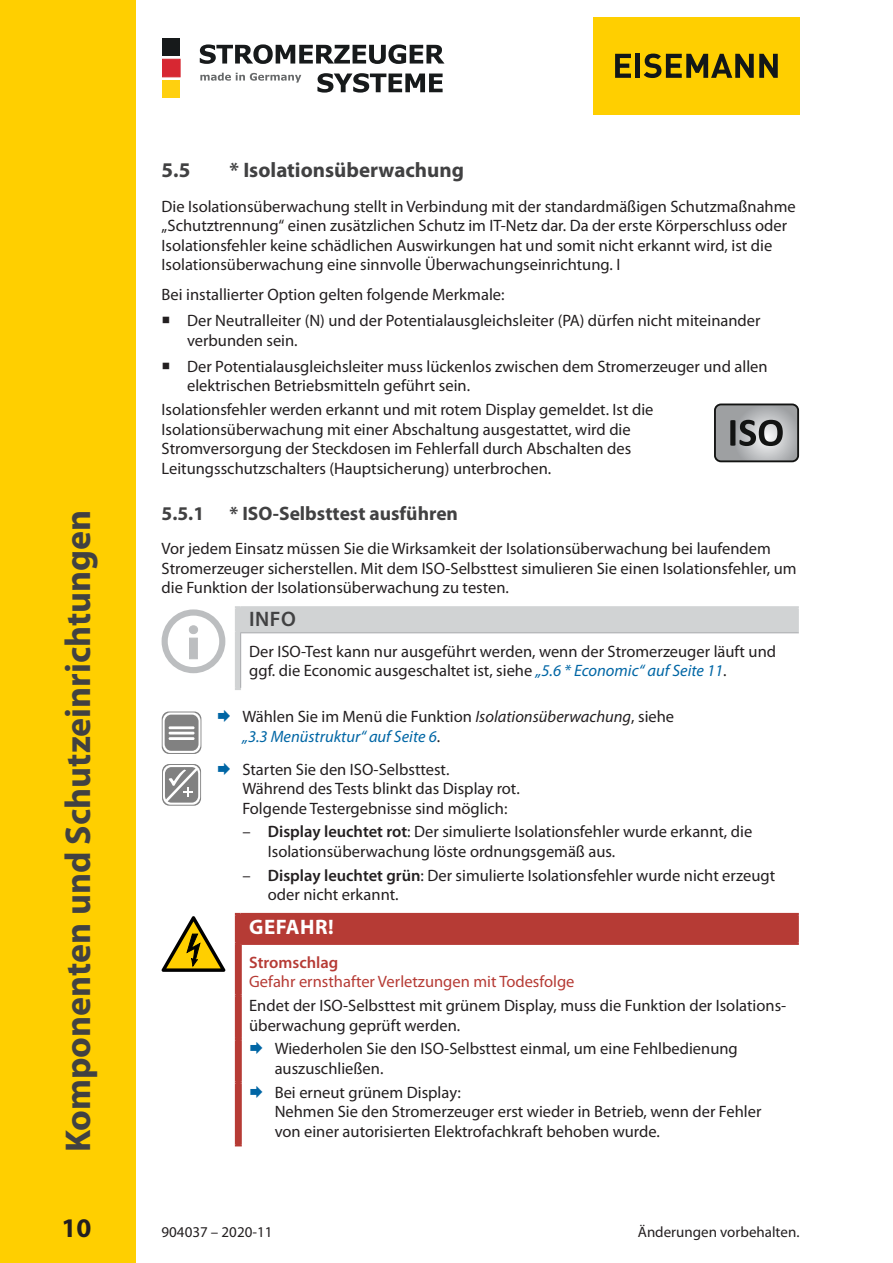
<style>
.page{position:relative;width:893px;height:1263px;background:#fff}
.page>*{position:absolute;margin:0;border:0;box-sizing:border-box;transform-origin:0 0}
.t1{font:700 36px "Myriad Pro";color:#414142}
.t2{font:700 27px "Myriad Pro";color:#231f20}
.t3{font:700 21px "Myriad Pro";color:#414142}
.Signalwort{font:700 21px "Myriad Pro";letter-spacing:.025em;color:#fff}
.Signalwort-2{font:600 21px "Myriad Pro";color:#414142}
.t4{font:700 19.5px "Myriad Pro";color:#414142}
.tx11__Fließtext{font:16.5px/19.5px "Myriad Pro";color:#231f20}
.tx11__Fließtext-2{font:16.5px/19.5px "Myriad Pro";color:#b63b35}
.t5{font:15px "Myriad Pro";color:#231f20}
.s1{font-style:italic;color:#0066a5}
.s2{color:#0066a5}
.s3{font-style:italic}
.s4{font-weight:600}
</style>
<div class="page">
<svg style="left:317px;top:73px;width:126px;height:20px"></svg>
<svg style="left:200px;top:44px;width:244px;height:20px"></svg>
<svg style="left:200px;top:73px;width:101px;height:10px"></svg>
<div style="left:162px;top:38px;width:18px;height:18px;background:#171a1b"></div>
<div style="left:162px;top:80px;width:18px;height:18px;background:#ffd00f"></div>
<div style="left:162px;top:59px;width:18px;height:18px;background:#d72732;border:1px solid #d72732"></div>
<div style="left:0;top:0;width:136px;height:1263px;background:#ffcf00"></div>
<div style="left:593px;top:17px;width:206px;height:98px;background:#ffcf00"></div>
<hr style="left:636px;top:54px;width:4px;height:24px;background:#121718">
<svg style="left:615px;top:54px;width:16px;height:24px"></svg>
<svg style="left:644px;top:54px;width:134px;height:24px"></svg>
<div style="left:714px;top:404px;width:85px;height:58px;border:2px solid #131413;border-radius:6px"></div>
<svg style="left:715px;top:404px;width:83px;height:57px;background:#929395"></svg>
<svg style="left:237px;top:608px;width:561px;height:80px"></svg>
<hr style="left:241px;top:606px;width:558px;height:2px;background:#d1d3d4">
<hr style="left:797px;top:608px;width:2px;height:24px;background:#d1d3d4">
<svg style="left:235px;top:606px;width:6px;height:2px"></svg>
<hr style="left:235px;top:608px;width:2px;height:24px;background:#d1d3d4">
<hr style="left:240px;top:608px;width:2px;height:24px;background:#d1d3d4">
<hr style="left:235px;top:634px;width:2px;height:54px;background:#d1d3d4">
<svg style="left:235px;top:688px;width:6px;height:2px"></svg>
<hr style="left:240px;top:632px;width:559px;height:1px;background:#a7a9ac">
<hr style="left:240px;top:633px;width:1px;height:55px;background:#a7a9ac">
<div style="left:162px;top:609px;width:63px;height:64px;border:6px solid #bcbec0;border-radius:50%"></div>
<svg style="left:189px;top:625px;width:9px;height:35px"></svg>
<div style="left:162px;top:711px;width:39px;height:43px;border:1px solid #818181;border-radius:7px"></div>
<svg style="left:163px;top:712px;width:38px;height:41px"></svg>
<div style="left:162px;top:764px;width:39px;height:42px;border:1px solid #818181;border-radius:7px"></div>
<svg style="left:163px;top:765px;width:37px;height:40px"></svg>
<svg style="left:237px;top:915px;width:560px;height:229px"></svg>
<svg style="left:235px;top:943px;width:6px;height:2px"></svg>
<hr style="left:241px;top:913px;width:558px;height:2px;background:#b63b35">
<hr style="left:797px;top:915px;width:2px;height:28px;background:#b63b35">
<hr style="left:241px;top:943px;width:558px;height:2px;background:#b63b35">
<svg style="left:235px;top:913px;width:6px;height:2px"></svg>
<hr style="left:235px;top:915px;width:2px;height:28px;background:#b63b35">
<hr style="left:240px;top:915px;width:2px;height:28px;background:#b63b35">
<hr style="left:235px;top:945px;width:2px;height:49px;background:#b63b35">
<hr style="left:240px;top:945px;width:2px;height:49px;background:#b63b35">
<svg style="left:235px;top:994px;width:7px;height:3px"></svg>
<hr style="left:235px;top:997px;width:2px;height:41px;background:#b63b35">
<hr style="left:240px;top:997px;width:2px;height:41px;background:#b63b35">
<svg style="left:235px;top:1038px;width:7px;height:2px"></svg>
<hr style="left:235px;top:1040px;width:2px;height:41px;background:#b63b35">
<hr style="left:240px;top:1040px;width:2px;height:41px;background:#b63b35">
<svg style="left:235px;top:1081px;width:7px;height:2px"></svg>
<hr style="left:235px;top:1083px;width:2px;height:61px;background:#b63b35">
<hr style="left:240px;top:1083px;width:2px;height:61px;background:#b63b35">
<svg style="left:235px;top:1144px;width:7px;height:2px"></svg>
<svg style="left:162px;top:916px;width:63px;height:56px"></svg>
<h1 class="t1" style="left:54px;top:1152px;width:644px;rotate:-90deg">Komponenten und Schutzeinrichtungen</h1>
<p class="t3" style="left:162px;top:157px;width:30px">5.5</p>
<p class="t3" style="left:230px;top:157px;width:236px">* Isolationsüberwachung</p>
<p class="tx11__Fließtext" style="left:162px;top:196px;width:636px">Die Isolationsüberwachung stellt in Verbindung mit der standardmäßigen Schutzmaßnahme „Schutztrennung“ einen zusätzlichen Schutz im IT-Netz dar. Da der erste Körperschluss oder Isolationsfehler keine schädlichen Auswirkungen hat und somit nicht erkannt wird, ist die Isolationsüberwachung eine sinnvolle Überwachungseinrichtung. I</p>
<p class="tx11__Fließtext" style="left:162px;top:285px;width:344px">Bei installierter Option gelten folgende Merkmale:</p>
<p class="tx11__Fließtext" style="left:187px;top:311px;width:575px">Der Neutralleiter (N) und der Potentialausgleichsleiter (PA) dürfen nicht miteinander verbunden sein.</p>
<p class="tx11__Fließtext" style="left:187px;top:356px;width:582px">Der Potentialausgleichsleiter muss lückenlos zwischen dem Stromerzeuger und allen elektrischen Betriebsmitteln geführt sein.</p>
<p class="tx11__Fließtext" style="left:162px;top:399px;width:493px">Isolationsfehler werden erkannt und mit rotem Display gemeldet. Ist die Isolationsüberwachung mit einer Abschaltung ausgestattet, wird die Stromversorgung der Steckdosen im Fehlerfall durch Abschalten des Leitungsschutzschalters (Hauptsicherung) unterbrochen.</p>
<p class="t4" style="left:162px;top:501px;width:44px">5.5.1</p>
<p class="t4" style="left:230px;top:501px;width:230px">* ISO-Selbsttest ausführen</p>
<p class="tx11__Fließtext" style="left:162px;top:539px;width:636px">Vor jedem Einsatz müssen Sie die Wirksamkeit der Isolationsüberwachung bei laufendem<br>Stromerzeuger sicherstellen. Mit dem ISO-Selbsttest simulieren Sie einen Isolationsfehler, um die Funktion der Isolationsüberwachung zu testen.</p>
<p class="Signalwort-2" style="left:249px;top:605px;width:48px">INFO</p>
<p class="tx11__Fließtext" style="left:249px;top:641px;width:528px">Der ISO-Test kann nur ausgeführt werden, wenn der Stromerzeuger läuft und ggf. die Economic ausgeschaltet ist, siehe <span class="s1">„5.6 * Economic“ auf Seite 11</span>.</p>
<p class="tx11__Fließtext" style="left:242px;top:707px;width:433px;text-indent:-26px"><span class="s2">◻</span> Wählen Sie im Menü die Funktion <span class="s3">Isolationsüberwachung</span>, siehe <span class="s1">„3.3 Menüstruktur“ auf Seite 6</span>.</p>
<p class="tx11__Fließtext" style="left:242px;top:759px;width:279px;text-indent:-26px"><span class="s2">◻</span> Starten Sie den ISO-Selbsttest.<br>Während des Tests blinkt das Display rot.<br>Folgende Testergebnisse sind möglich:</p>
<p class="tx11__Fließtext" style="left:268px;top:822px;width:486px;text-indent:-26px">– <span class="s4">Display leuchtet rot</span>: Der simulierte Isolationsfehler wurde erkannt, die<br>Isolationsüberwachung löste ordnungsgemäß aus.</p>
<p class="tx11__Fließtext" style="left:268px;top:865px;width:509px;text-indent:-26px">– <span class="s4">Display leuchtet grün</span>: Der simulierte Isolationsfehler wurde nicht erzeugt oder nicht erkannt.</p>
<p class="Signalwort" style="left:249px;top:914px;width:86px">GEFAHR!</p>
<p class="tx11__Fließtext-2" style="left:249px;top:952px;width:327px"><span class="s4">Stromschlag<br></span>Gefahr ernsthafter Verletzungen mit Todesfolge</p>
<p class="tx11__Fließtext" style="left:249px;top:995px;width:538px">Endet der ISO-Selbsttest mit grünem Display, muss die Funktion der Isolations&shy;überwachung geprüft werden.</p>
<p class="tx11__Fließtext" style="left:275px;top:1039px;width:465px;text-indent:-26px"><span class="s2">◻</span> Wiederholen Sie den ISO-Selbsttest einmal, um eine Fehlbedienung auszuschließen.</p>
<p class="tx11__Fließtext" style="left:275px;top:1082px;width:488px;text-indent:-26px"><span class="s2">◻</span> Bei erneut grünem Display:<br>Nehmen Sie den Stromerzeuger erst wieder in Betrieb, wenn der Fehler von einer autorisierten Elektrofachkraft behoben wurde.</p>
<h2 class="t2" style="left:62px;top:1211px;width:31px">10</h2>
<p class="t5" style="left:162px;top:1223px;width:112px">904037 – 2020-11</p>
<p class="t5" style="left:638px;top:1223px;width:163px">Änderungen vorbehalten.</p>
</div>
